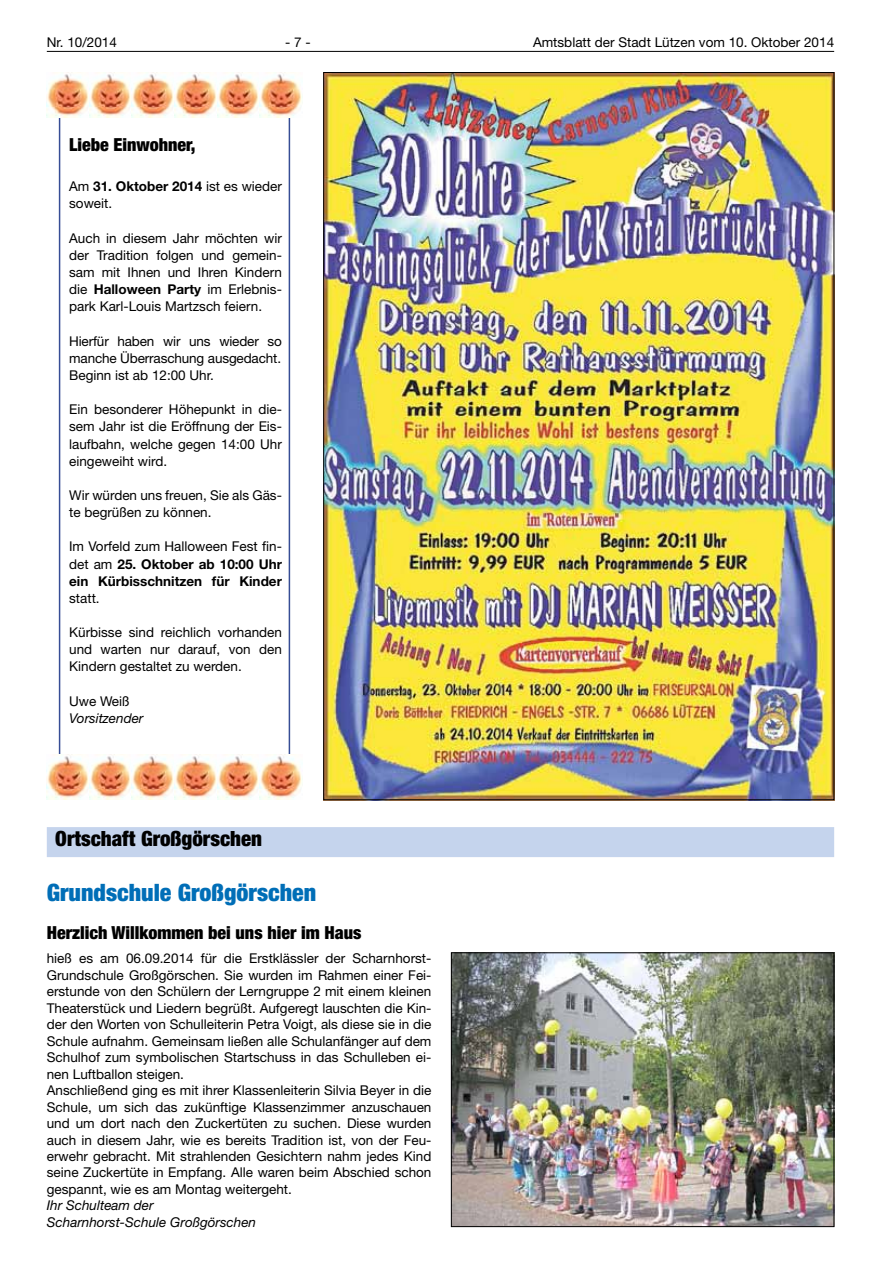
<style>
.page{position:relative;width:881px;height:1263px;background:#fff}
.page>*{position:absolute;margin:0;border:0;box-sizing:border-box;transform-origin:0 0}
.t1{font:900 condensed 24px "Helvetica Neue LT";color:#006eb7}
.t2{font:900 condensed 21px "Helvetica Neue LT";color:#000}
.t3{font:900 condensed 18px "Helvetica Neue LT";color:#000}
.t4{font:13.5px/16.5px "Helvetica Neue LT";color:#000;text-align:justify}
.t5{font:700 13.5px/17.1px "Helvetica Neue LT";color:#000;text-align:justify}
.t6{font:italic 13.5px/16.5px "Helvetica Neue LT";color:#000}
.s1{font-weight:700}
.s2{font-weight:400}
</style>
<div class="page">
<hr style="left:47px;top:51px;width:786px;height:1px;background:#000">
<div style="left:59px;top:97px;width:231px;height:678px;border:2px solid #364d95"></div>
<img style="left:325px;top:74px;width:506px;height:724px">
<img style="left:47px;top:72px;width:42px;height:46px">
<svg style="left:89px;top:72px;width:43px;height:46px"></svg>
<svg style="left:132px;top:72px;width:42px;height:46px"></svg>
<svg style="left:174px;top:72px;width:43px;height:46px"></svg>
<svg style="left:217px;top:72px;width:42px;height:46px"></svg>
<svg style="left:259px;top:72px;width:43px;height:46px"></svg>
<img style="left:47px;top:754px;width:42px;height:45px">
<svg style="left:89px;top:754px;width:43px;height:45px"></svg>
<svg style="left:132px;top:754px;width:42px;height:45px"></svg>
<svg style="left:174px;top:754px;width:43px;height:45px"></svg>
<svg style="left:217px;top:754px;width:42px;height:45px"></svg>
<svg style="left:259px;top:754px;width:43px;height:45px"></svg>
<div style="left:47px;top:827px;width:786px;height:30px;background:#c5d4ed"></div>
<img style="left:453px;top:954px;width:378px;height:271px">
<div style="left:451px;top:952px;width:382px;height:275px;border:1px solid #000"></div>
<p class="t4" style="left:47px;top:34px;width:72px">Nr. 10/2014</p>
<p class="t4" style="left:285px;top:34px;width:27px">- 7 -</p>
<p class="t4" style="left:533px;top:34px;width:302px">Amtsblatt der Stadt Lützen vom 10. Oktober 2014</p>
<h3 class="t3" style="left:69px;top:133px;width:128px">Liebe Einwohner,</h3>
<p class="t4" style="left:69px;top:178px;width:214px;line-height:17.1px">Am <span class="s1">31. Oktober 2014</span> ist es wieder soweit.</p>
<p class="t4" style="left:69px;top:229px;width:214px;line-height:17.1px">Auch in diesem Jahr möchten wir der Tradition folgen und gemein&shy;sam mit Ihnen und Ihren Kindern die <span class="s1">Halloween Party</span> im Erlebnis&shy;park Karl-Louis Martzsch feiern.</p>
<p class="t4" style="left:69px;top:332px;width:214px;line-height:17.1px">Hierfür haben wir uns wieder so manche Überraschung ausgedacht.<br>Beginn ist ab 12:00 Uhr.</p>
<p class="t4" style="left:69px;top:401px;width:214px;line-height:17.1px">Ein besonderer Höhepunkt in die&shy;sem Jahr ist die Eröffnung der Eis&shy;laufbahn, welche gegen 14:00 Uhr eingeweiht wird.</p>
<p class="t4" style="left:69px;top:486px;width:214px;line-height:17.1px">Wir würden uns freuen, Sie als Gäs&shy;te begrüßen zu können.</p>
<p class="t5" style="left:69px;top:538px;width:214px"><span class="s2">Im Vorfeld zum Halloween Fest fin&shy;det am</span> 25. Oktober ab 10:00 Uhr ein Kürbisschnitzen für Kinder</p>
<p class="t4" style="left:69px;top:590px;width:32px">statt.</p>
<p class="t4" style="left:69px;top:624px;width:214px;line-height:17.1px">Kürbisse sind reichlich vorhanden und warten nur darauf, von den Kindern gestaltet zu werden.</p>
<p class="t4" style="left:69px;top:692px;width:62px">Uwe Weiß</p>
<p class="t6" style="left:69px;top:710px;width:76px">Vorsitzender</p>
<h2 class="t2" style="left:55px;top:826px;width:208px">Ortschaft Großgörschen</h2>
<h1 class="t1" style="left:47px;top:877px;width:271px">Grundschule Großgörschen</h1>
<h3 class="t3" style="left:47px;top:922px;width:316px">Herzlich Willkommen bei uns hier im Haus</h3>
<p class="t4" style="left:47px;top:950px;width:386px;text-align:left">hieß es am 06.09.2014 für die Erstklässler der Scharnhorst-Grundschule Großgörschen. Sie wurden im Rahmen einer Fei&shy;erstunde von den Schülern der Lerngruppe 2 mit einem kleinen Theaterstück und Liedern begrüßt. Aufgeregt lauschten die Kin&shy;der den Worten von Schulleiterin Petra Voigt, als diese sie in die Schule aufnahm. Gemeinsam ließen alle Schulanfänger auf dem Schulhof zum symbolischen Startschuss in das Schulleben ei&shy;nen Luftballon steigen.<br>Anschließend ging es mit ihrer Klassenleiterin Silvia Beyer in die Schule, um sich das zukünftige Klassenzimmer anzuschauen und um dort nach den Zuckertüten zu suchen. Diese wurden auch in diesem Jahr, wie es bereits Tradition ist, von der Feu&shy;erwehr gebracht. Mit strahlenden Gesichtern nahm jedes Kind seine Zuckertüte in Empfang. Alle waren beim Abschied schon gespannt, wie es am Montag weitergeht.</p>
<p class="t6" style="left:47px;top:1197px;width:211px">Ihr Schulteam der<br>Scharnhorst-Schule Großgörschen</p>
</div>
